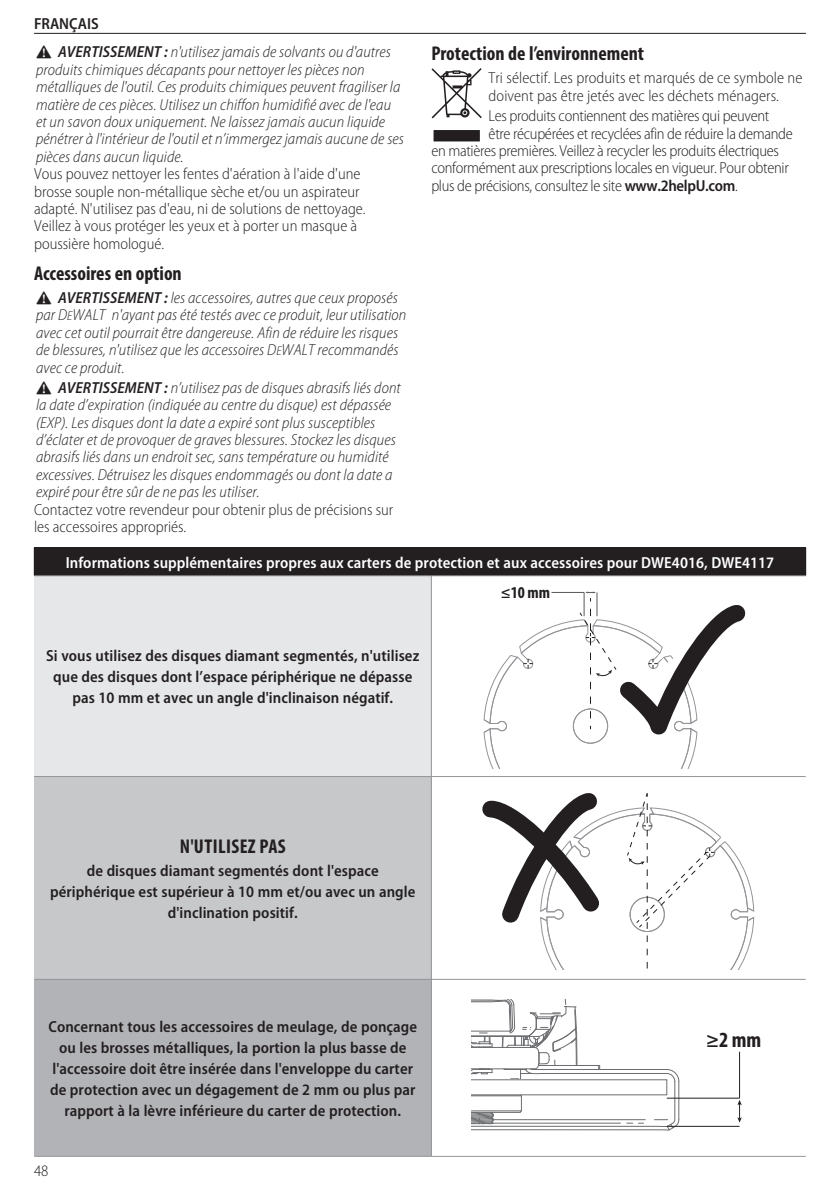
<style>
.page{position:relative;width:840px;height:1191px;background:#fff}
.page>*{position:absolute;margin:0;border:0;box-sizing:border-box;transform-origin:0 0}
.t1{font:700 condensed 21.8px "Myriad Pro";color:#231f20}
.H_-_Main{font:700 condensed 20px "Myriad Pro";color:#231f20}
.H_-_Main_CAPS_Center{font:700 condensed 20px "Myriad Pro";letter-spacing:.02em;color:#231f20}
.t2{font:700 condensed 16.6px "Myriad Pro";color:#231f20}
.t3{font:italic 300 semi-condensed 16px/17.4px "Myriad Pro";letter-spacing:.005em;color:#231f20}
.H_-_Subhead2__center{font:600 semi-condensed 16px/21px "Myriad Pro";letter-spacing:.005em;color:#231f20;text-align:center}
.B_-__Base{font:300 semi-condensed 16px/17.4px "Myriad Pro";color:#231f20}
.B_-__Base-2{font:300 semi-condensed 16px "Myriad Pro";letter-spacing:-.02em;color:#231f20}
.H_-_Subhead2{font:600 semi-condensed 16px "Myriad Pro";letter-spacing:.005em;color:#fff}
.B_-_Symbol_PTE{font:300 semi-condensed 16px/17.4px "Myriad Pro";letter-spacing:.005em;color:#231f20}
.s1{font-family:"Triangle General";font-weight:400;font-style:normal;font-stretch:normal;font-size:28px}
.s2{font-weight:600}
.s3{font-family:"Myriad Pro Light Semi Cn It SC800";font-weight:400;font-style:normal;font-stretch:normal}
.s4{font-family:"Myriad Pro Light Semi Cn It SC800";font-weight:400;font-style:normal;font-stretch:normal;font-size:12.8px}
</style>
<div class="page">
<hr style="left:34px;top:33px;width:771px;height:1px;background:#231f20">
<div style="left:34px;top:548px;width:771px;height:28px;background:#231f20"></div>
<div style="left:34px;top:576px;width:397px;height:200px;background:#e6e7e9"></div>
<div style="left:34px;top:776px;width:397px;height:203px;background:#c7c8ca"></div>
<div style="left:34px;top:979px;width:397px;height:177px;background:#b2b3b7"></div>
<hr style="left:34px;top:575px;width:397px;height:1px;background:#939598">
<hr style="left:431px;top:575px;width:374px;height:1px;background:#939598">
<hr style="left:431px;top:576px;width:1px;height:200px;background:#939598">
<hr style="left:34px;top:776px;width:397px;height:1px;background:#939598">
<hr style="left:431px;top:776px;width:374px;height:1px;background:#939598">
<hr style="left:431px;top:777px;width:1px;height:202px;background:#939598">
<hr style="left:34px;top:979px;width:397px;height:1px;background:#939598">
<hr style="left:431px;top:979px;width:374px;height:1px;background:#939598">
<hr style="left:431px;top:979px;width:1px;height:177px;background:#939598">
<hr style="left:34px;top:1156px;width:397px;height:1px;background:#939598">
<hr style="left:431px;top:1156px;width:374px;height:1px;background:#939598">
<svg style="left:483px;top:591px;width:263px;height:177px"></svg>
<svg style="left:482px;top:793px;width:272px;height:176px"></svg>
<hr style="left:678px;top:1081px;width:1px;height:38px;background:#6c6d70">
<svg style="left:471px;top:999px;width:207px;height:131px"></svg>
<hr style="left:738px;top:1051px;width:1px;height:47px;background:#231f20">
<svg style="left:737px;top:1100px;width:4px;height:22px"></svg>
<hr style="left:666px;top:1126px;width:73px;height:1px;background:#231f20">
<hr style="left:666px;top:1097px;width:73px;height:1px;background:#231f20">
<p class="H_-_Subhead2__center" style="left:34px;top:13px;width:66px">Français</p>
<p class="t3" style="left:36px;top:44px;width:369px"><span class="s1">-</span> <span class="s2">AVERTISSEMENT :</span> n'utilisez jamais de solvants ou d'autres produits chimiques décapants pour nettoyer les pièces non métalliques de l'outil. Ces produits chimiques peuvent fragiliser la matière de ces pièces. Utilisez un chiffon humidifié avec de l'eau et un savon doux uniquement. Ne laissez jamais aucun liquide pénétrer à l'intérieur de l'outil et n’immergez jamais aucune de ses pièces dans aucun liquide.</p>
<p class="B_-__Base" style="left:34px;top:165px;width:333px">Vous pouvez nettoyer les fentes d'aération à l'aide d'une brosse souple non‑métallique sèche et/ou un aspirateur adapté. N'utilisez pas d'eau, ni de solutions de nettoyage.<br>Veillez à vous protéger les yeux et à porter un masque à poussière homologué.</p>
<p class="H_-_Main" style="left:34px;top:261px;width:149px">Accessoires en option</p>
<p class="t3" style="left:36px;top:289px;width:372px"><span class="s1">-</span> <span class="s2">AVERTISSEMENT :</span> les accessoires, autres que ceux proposés par <span class="s3">D</span><span class="s4">e</span><span class="s3">WALT</span> n'ayant pas été testés avec ce produit, leur utilisation avec cet outil pourrait être dangereuse. Afin de réduire les risques de blessures, n'utilisez que les accessoires <span class="s3">D</span><span class="s4">e</span><span class="s3">WALT</span> recommandés avec ce produit.</p>
<p class="t3" style="left:36px;top:379px;width:366px"><span class="s1">-</span> <span class="s2">AVERTISSEMENT :</span> n’utilisez pas de disques abrasifs liés dont la date d’expiration (indiquée au centre du disque) est dépassée (EXP). Les disques dont la date a expiré sont plus susceptibles d’éclater et de provoquer de graves blessures. Stockez les disques abrasifs liés dans un endroit sec, sans température ou humidité excessives. Détruisez les disques endommagés ou dont la date a expiré pour être sûr de ne pas les utiliser.</p>
<p class="B_-__Base" style="left:34px;top:501px;width:360px">Contactez votre revendeur pour obtenir plus de précisions sur les accessoires appropriés.</p>
<p class="H_-_Main" style="left:431px;top:41px;width:214px">Protection de l’environnement</p>
<p class="B_-_Symbol_PTE" style="left:488px;top:70px;width:315px">Tri sélectif. Les produits et marqués de ce symbole ne doivent pas être jetés avec les déchets ménagers.</p>
<p class="B_-__Base-2" style="left:488px;top:107px;width:282px">Les produits contiennent des matières qui peuvent</p>
<p class="B_-__Base-2" style="left:488px;top:124px;width:305px">être récupérées et recyclées afin de réduire la demande</p>
<p class="B_-__Base-2" style="left:431px;top:142px;width:349px">en matières premières. Veillez à recycler les produits électriques</p>
<p class="B_-__Base-2" style="left:431px;top:159px;width:359px">conformément aux prescriptions locales en vigueur. Pour obtenir</p>
<p class="B_-__Base-2" style="left:431px;top:177px;width:308px">plus de précisions, consultez le site <span class="s2">www.2helpU.com</span>.</p>
<p class="H_-_Subhead2" style="left:66px;top:553px;width:709px">Informations supplémentaires propres aux carters de protection et aux accessoires pour DWE4016, DWE4117</p>
<p class="H_-_Subhead2__center" style="left:46px;top:645px;width:374px">Si vous utilisez des disques diamant segmentés, n'utilisez que des disques dont l’espace périphérique ne dépasse pas 10 mm et avec un angle d'inclinaison négatif.</p>
<p class="H_-_Main_CAPS_Center" style="left:180px;top:833px;width:107px">N'UTILISEZ PAS</p>
<p class="H_-_Subhead2__center" style="left:50px;top:860px;width:366px">de disques diamant segmentés dont l'espace périphérique est supérieur à 10 mm et/ou avec un angle d'inclination positif.</p>
<p class="t2" style="left:500px;top:582px;width:51px">≤10 mm</p>
<p class="H_-_Subhead2__center" style="left:48px;top:1016px;width:370px">Concernant tous les accessoires de meulage, de ponçage ou les brosses métalliques, la portion la plus basse de l'accessoire doit être insérée dans l'enveloppe du carter de protection avec un dégagement de 2 mm ou plus par rapport à la lèvre inférieure du carter de protection.</p>
<p class="t1" style="left:705px;top:1025px;width:57px">≥2 mm</p>
<p class="B_-__Base" style="left:34px;top:1162px;width:16px">48</p>
</div>
